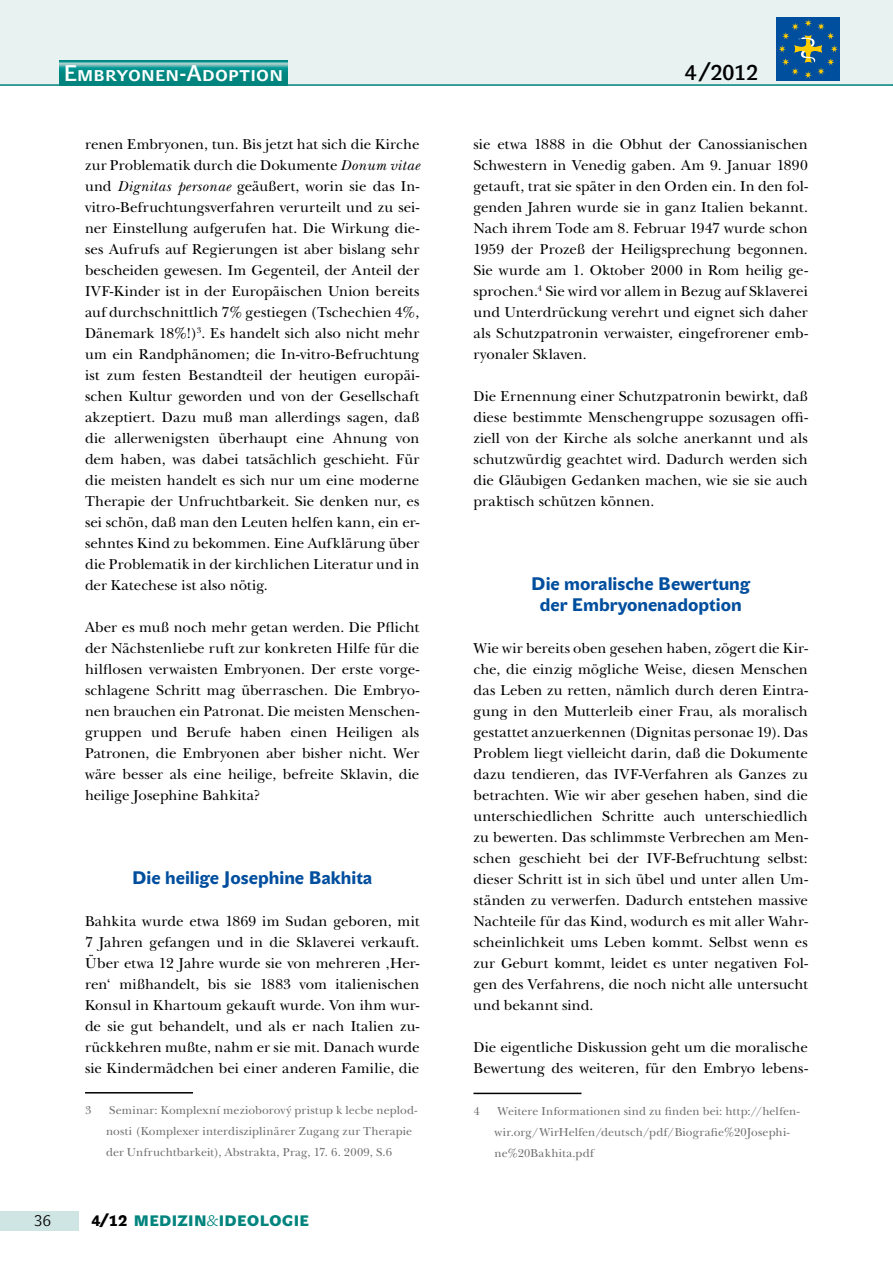
<style>
.page{position:relative;width:893px;height:1263px;background:#fff}
.page>*{position:absolute;margin:0;border:0;box-sizing:border-box;transform-origin:0 0}
.t1{font:22.5px "John Sans Medium Pro";letter-spacing:.01em;color:#fff}
.t2{font:21px "John Sans Medium Pro";color:#000}
.t3{font:700 18px/21px "John Sans Medium Pro";color:#004e9e;text-align:center}
.t4{font:15px/21px "New Baskerville Std";color:#000;text-align:justify}
.t5{font:15px "John Sans Black Pro";letter-spacing:.015em;color:#00847d}
.t6{font:15px "John Sans Lite Pro";color:#000}
.t7{font:12px/21px "New Baskerville Std";letter-spacing:.01em;color:#6e6e6e}
.s1{font-style:italic}
.s2{color:#000}
.s3{font-family:"John Sans Lite Pro"}
</style>
<div class="page">
<div style="left:0;top:0;width:893px;height:86px;background:#e7f2f1"></div>
<hr style="left:0;top:84px;width:893px;height:2px;background:#00847d">
<div style="left:0;top:1211px;width:79px;height:19px;background:#cfe5e4"></div>
<div style="left:777px;top:17px;width:63px;height:63px;background:#004e9e"></div>
<svg style="left:779px;top:19px;width:59px;height:59px"></svg>
<svg style="left:60px;top:61px;width:227px;height:23px;background:#1a948f"></svg>
<hr style="left:85px;top:1092px;width:108px;height:1px;background:#000">
<hr style="left:473px;top:1093px;width:108px;height:1px;background:#000">
<h1 class="t1" style="left:64px;top:60px;width:221px">Embryonen-Adoption</h1>
<h2 class="t2" style="left:685px;top:61px;width:75px">4/2012</h2>
<p class="t4" style="left:85px;top:133px;width:336px">renen Embryonen, tun. Bis jetzt hat sich die Kirche zur Problematik durch die Dokumente <span class="s1">Donum vitae </span>und <span class="s1">Dignitas personae</span> geäußert, worin sie das In&shy;vitro-Befruchtungsverfahren verurteilt und zu sei&shy;ner Einstellung aufgerufen hat. Die Wirkung die&shy;ses Aufrufs auf Regierungen ist aber bislang sehr bescheiden gewesen. Im Gegenteil, der Anteil der IVF-Kinder ist in der Europäischen Union bereits auf durchschnittlich 7% gestiegen (Tschechien 4%, Dänemark 18%!)<sup>3</sup>. Es handelt sich also nicht mehr um ein Randphänomen; die In-vitro-Befruchtung ist zum festen Bestandteil der heutigen europäi&shy;schen Kultur geworden und von der Gesellschaft akzeptiert. Dazu muß man allerdings sagen, daß die allerwenigsten überhaupt eine Ahnung von dem haben, was dabei tatsächlich geschieht. Für die meisten handelt es sich nur um eine moderne Therapie der Unfruchtbarkeit. Sie denken nur, es sei schön, daß man den Leuten helfen kann, ein er&shy;sehntes Kind zu bekommen. Eine Aufklärung über die Problematik in der kirchlichen Literatur und in der Katechese ist also nötig.</p>
<p class="t4" style="left:85px;top:616px;width:336px">Aber es muß noch mehr getan werden. Die Pflicht der Nächstenliebe ruft zur konkreten Hilfe für die hilflosen verwaisten Embryonen. Der erste vorge&shy;schlagene Schritt mag überraschen. Die Embryo&shy;nen brauchen ein Patronat. Die meisten Menschen&shy;gruppen und Berufe haben einen Heiligen als Patronen, die Embryonen aber bisher nicht. Wer wäre besser als eine heilige, befreite Sklavin, die heilige Josephine Bahkita?</p>
<p class="t3" style="left:132px;top:867px;width:242px">Die heilige Josephine Bakhita</p>
<p class="t4" style="left:85px;top:910px;width:336px">Bahkita wurde etwa 1869 im Sudan geboren, mit 7 Jahren gefangen und in die Sklaverei verkauft.<br>Über etwa 12 Jahre wurde sie von mehreren ‚Her&shy;ren‘ mißhandelt, bis sie 1883 vom italienischen Konsul in Khartoum gekauft wurde. Von ihm wur&shy;de sie gut behandelt, und als er nach Italien zu&shy;rückkehren mußte, nahm er sie mit. Danach wurde sie Kindermädchen bei einer anderen Familie, die</p>
<p class="t7" style="left:85px;top:1100px;width:8px">3</p>
<p class="t7" style="left:106px;top:1100px;width:313px">Seminar: Komplexní mezioborový pristup k lecbe neplod&shy;nosti (Komplexer interdisziplinärer Zugang zur Therapie der Unfruchtbarkeit), Abstrakta, Prag, 17. 6. 2009, S.6</p>
<p class="t6" style="left:34px;top:1212px;width:18px">36</p>
<p class="t5" style="left:91px;top:1212px;width:219px"><span class="s2">4/12</span> MEDIZIN<span class="s3">&amp;</span>I DEOLOGIE</p>
<p class="t4" style="left:473px;top:133px;width:336px">sie etwa 1888 in die Obhut der Canossianischen Schwestern in Venedig gaben. Am 9. Januar 1890 getauft, trat sie später in den Orden ein. In den fol&shy;genden Jahren wurde sie in ganz Italien bekannt.<br>Nach ihrem Tode am 8. Februar 1947 wurde schon 1959 der Prozeß der Heiligsprechung begonnen.<br>Sie wurde am 1. Oktober 2000 in Rom heilig ge&shy;sprochen.<sup>4</sup> Sie wird vor allem in Bezug auf Sklaverei und Unterdrückung verehrt und eignet sich daher als Schutzpatronin verwaister, eingefrorener emb&shy;ryonaler Sklaven.</p>
<p class="t4" style="left:473px;top:385px;width:336px">Die Ernennung einer Schutzpatronin bewirkt, daß diese bestimmte Menschengruppe sozusagen offi&shy;ziell von der Kirche als solche anerkannt und als schutzwürdig geachtet wird. Dadurch werden sich die Gläubigen Gedanken machen, wie sie sie auch praktisch schützen können.</p>
<p class="t3" style="left:531px;top:573px;width:221px">Die moralische Bewertung der Embryonenadoption</p>
<p class="t4" style="left:473px;top:637px;width:336px">Wie wir bereits oben gesehen haben, zögert die Kir&shy;che, die einzig mögliche Weise, diesen Menschen das Leben zu retten, nämlich durch deren Eintra&shy;gung in den Mutterleib einer Frau, als moralisch gestattet anzuerkennen (Dignitas personae 19). Das Problem liegt vielleicht darin, daß die Dokumente dazu tendieren, das IVF-Verfahren als Ganzes zu betrachten. Wie wir aber gesehen haben, sind die unterschiedlichen Schritte auch unterschiedlich zu bewerten. Das schlimmste Verbrechen am Men&shy;schen geschieht bei der IVF-Befruchtung selbst: dieser Schritt ist in sich übel und unter allen Um&shy;ständen zu verwerfen. Dadurch entstehen massive Nachteile für das Kind, wodurch es mit aller Wahr&shy;scheinlichkeit ums Leben kommt. Selbst wenn es zur Geburt kommt, leidet es unter negativen Fol&shy;gen des Verfahrens, die noch nicht alle untersucht und bekannt sind.</p>
<p class="t4" style="left:473px;top:1036px;width:336px">Die eigentliche Diskussion geht um die moralische<br>Bewertung des weiteren, für den Embryo lebens-</p>
<p class="t7" style="left:473px;top:1100px;width:8px">4</p>
<p class="t7" style="left:494px;top:1100px;width:307px">Weitere Informationen sind zu finden bei: http://helfen&shy;wir.org/WirHelfen/deutsch/pdf/Biografie%20Josephi&shy;ne%20Bakhita.pdf</p>
</div>
